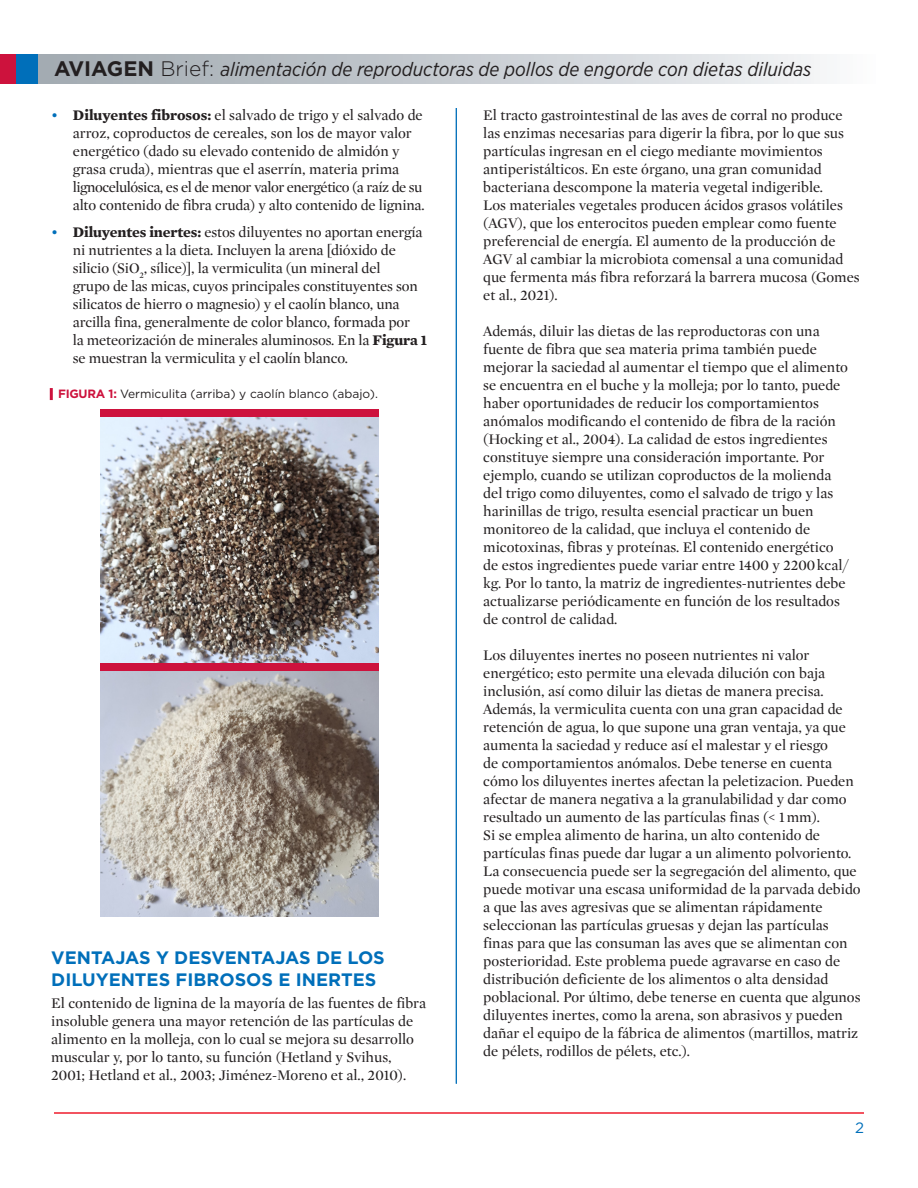
<style>
.page{position:relative;width:918px;height:1188px;background:#fff}
.page>*{position:absolute;margin:0;border:0;box-sizing:border-box;transform-origin:0 0}
.t1{font:italic 19.5px "Gotham Narrow";color:#231f20}
.t2{font:700 18px/21.6px "Gotham";color:#006fba}
.Body{font:15px/18px "Mercury Display Roman";color:#231f20}
.t3{font:15px "Gotham";color:#006fba}
.Figure{font:12px "Gotham";color:#231f20}
.s1{font-family:"Gotham";font-weight:700;font-style:normal;font-size:21px}
.s2{font-family:"Gotham";font-weight:300;font-style:normal;font-size:21px}
.s3{color:#006fba}
.s4{font-family:"Mercury Text G4";font-weight:700}
.s5{font-weight:700;color:#cd123d}
</style>
<div class="page">
<div style="left:37px;top:54px;width:839px;height:30px;background:linear-gradient(to right,#9da6ad,#f6f7f9)"></div>
<div style="left:0;top:54px;width:16px;height:30px;background:#cd123d"></div>
<div style="left:16px;top:54px;width:22px;height:30px;background:#006fba"></div>
<hr style="left:456px;top:108px;width:1px;height:976px;background:#006fba">
<svg style="left:50px;top:388px;width:3px;height:12px"></svg>
<img style="left:100px;top:417px;width:279px;height:246px">
<img style="left:100px;top:670px;width:279px;height:246px">
<div style="left:100px;top:410px;width:279px;height:7px;background:#cd123d"></div>
<div style="left:100px;top:663px;width:279px;height:7px;background:#cd123d"></div>
<hr style="left:54px;top:1112px;width:810px;height:2px;background:#ee1b2c">
<h1 class="t1" style="left:54px;top:57px;width:759px"><span class="s1">AVIAGEN</span> <span class="s2">Brief:</span> alimentación de reproductoras de pollos de engorde con dietas diluidas</h1>
<p class="Body" style="left:73px;top:106px;width:353px;text-indent:-22px"><span class="s3">•</span> <span class="s4">Diluyentes fibrosos:</span> el salvado de trigo y el salvado de arroz, coproductos de cereales, son los de mayor valor energético (dado su elevado contenido de almidón y grasa cruda), mientras que el aserrín, materia prima lignocelulósica, es el de menor valor energético (a raíz de su alto contenido de fibra cruda) y alto contenido de lignina.</p>
<p class="Body" style="left:73px;top:223px;width:356px;text-indent:-22px"><span class="s3">•</span> <span class="s4">Diluyentes inertes:</span> estos diluyentes no aportan energía ni nutrientes a la dieta. Incluyen la arena [dióxido de silicio (SiO<sub>2</sub>, sílice)], la vermiculita (un mineral del<br>grupo de las micas, cuyos principales constituyentes son silicatos de hierro o magnesio) y el caolín blanco, una arcilla fina, generalmente de color blanco, formada por<br>la meteorización de minerales aluminosos. En la <span class="s4">Figura 1 </span>se muestran la vermiculita y el caolín blanco.</p>
<p class="Figure" style="left:58px;top:386px;width:322px"><span class="s5">FIGURA 1:</span> Vermiculita (arriba) y caolín blanco (abajo).</p>
<h2 class="t2" style="left:51px;top:947px;width:335px">VENTAJAS Y DESVENTAJAS DE LOS<br>DILUYENTES FIBROSOS E INERTES</h2>
<p class="Body" style="left:51px;top:995px;width:376px">El contenido de lignina de la mayoría de las fuentes de fibra insoluble genera una mayor retención de las partículas de alimento en la molleja, con lo cual se mejora su desarrollo muscular y, por lo tanto, su función (Hetland y Svihus, 2001; Hetland et al., 2003; Jiménez-Moreno et al., 2010).</p>
<p class="Body" style="left:483px;top:106px;width:378px">El tracto gastrointestinal de las aves de corral no produce las enzimas necesarias para digerir la fibra, por lo que sus partículas ingresan en el ciego mediante movimientos antiperistálticos. En este órgano, una gran comunidad bacteriana descompone la materia vegetal indigerible.<br>Los materiales vegetales producen ácidos grasos volátiles (AGV), que los enterocitos pueden emplear como fuente preferencial de energía. El aumento de la producción de AGV al cambiar la microbiota comensal a una comunidad que fermenta más fibra reforzará la barrera mucosa (Gomes et al., 2021).</p>
<p class="Body" style="left:483px;top:322px;width:366px">Además, diluir las dietas de las reproductoras con una fuente de fibra que sea materia prima también puede mejorar la saciedad al aumentar el tiempo que el alimento se encuentra en el buche y la molleja; por lo tanto, puede haber oportunidades de reducir los comportamientos anómalos modificando el contenido de fibra de la ración (Hocking et al., 2004). La calidad de estos ingredientes constituye siempre una consideración importante. Por ejemplo, cuando se utilizan coproductos de la molienda del trigo como diluyentes, como el salvado de trigo y las harinillas de trigo, resulta esencial practicar un buen monitoreo de la calidad, que incluya el contenido de micotoxinas, fibras y proteínas. El contenido energético de estos ingredientes puede variar entre 1400 y 2200 kcal/ kg. Por lo tanto, la matriz de ingredientes-nutrientes debe actualizarse periódicamente en función de los resultados de control de calidad.</p>
<p class="Body" style="left:483px;top:646px;width:379px">Los diluyentes inertes no poseen nutrientes ni valor energético; esto permite una elevada dilución con baja inclusión, así como diluir las dietas de manera precisa.<br>Además, la vermiculita cuenta con una gran capacidad de retención de agua, lo que supone una gran ventaja, ya que aumenta la saciedad y reduce así el malestar y el riesgo<br>de comportamientos anómalos. Debe tenerse en cuenta cómo los diluyentes inertes afectan la peletizacion. Pueden afectar de manera negativa a la granulabilidad y dar como resultado un aumento de las partículas finas (&lt; 1 mm).<br>Si se emplea alimento de harina, un alto contenido de partículas finas puede dar lugar a un alimento polvoriento.<br>La consecuencia puede ser la segregación del alimento, que puede motivar una escasa uniformidad de la parvada debido a que las aves agresivas que se alimentan rápidamente seleccionan las partículas gruesas y dejan las partículas finas para que las consuman las aves que se alimentan con posterioridad. Este problema puede agravarse en caso de distribución deficiente de los alimentos o alta densidad poblacional. Por último, debe tenerse en cuenta que algunos diluyentes inertes, como la arena, son abrasivos y pueden dañar el equipo de la fábrica de alimentos (martillos, matriz de pélets, rodillos de pélets, etc.).</p>
<p class="t3" style="left:855px;top:1119px;width:10px">2</p>
</div>
